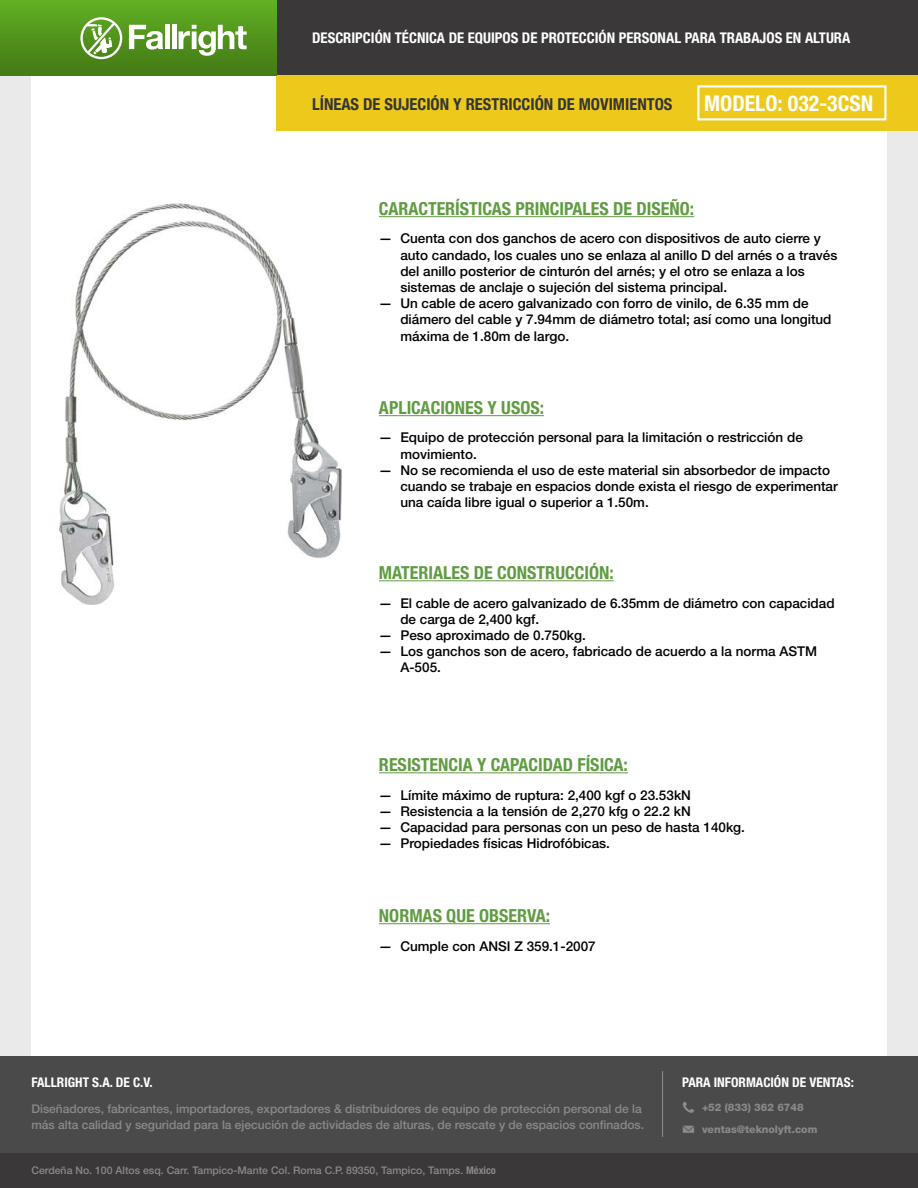
<style>
.page{position:relative;width:918px;height:1188px;background:#eaeaea}
.page>*{position:absolute;margin:0;border:0;box-sizing:border-box;transform-origin:0 0}
.t1{font:700 condensed 21.75px "Helvetica Neue LT Std";color:#fff}
.t2{font:700 condensed 18px "Helvetica Neue LT Std";color:#609c42}
.t3{font:700 condensed 16.5px "Helvetica Neue LT Std";color:#353534}
.t4{font:700 condensed 14.7px "Helvetica Neue LT Std";color:#fff}
.t5{font:500 13.5px/16.2px "Helvetica Neue LT Std";color:#000}
.t6{font:700 condensed 13.35px "Helvetica Neue LT Std";color:#fff}
.t7{font:500 12px/16.5px "Helvetica Neue LT Std";color:#8a8a8a}
.t8{font:500 10.5px "Helvetica Neue LT Std";color:#8a8a8a}
.t9{font:800 10.5px/21.9px "Helvetica Neue LT Std";color:#8a8a8a}
.s1{font-weight:700;font-stretch:condensed}
</style>
<div class="page">
<div style="left:0;top:1147px;width:918px;height:41px;background:#3a3839"></div>
<div style="left:31px;top:0;width:856px;height:1086px;background:#fff"></div>
<div style="left:0;top:1056px;width:918px;height:96px;background:#4a4a4b"></div>
<div style="left:0;top:0;width:918px;height:75px;background:#3a3839"></div>
<div style="left:276px;top:75px;width:642px;height:56px;background:#ecc91b"></div>
<img style="left:0;top:0;width:276px;height:75px">
<svg style="left:129px;top:25px;width:34px;height:25px"></svg>
<div style="left:165px;top:25px;width:5px;height:24px;background:#fff"></div>
<div style="left:172px;top:25px;width:5px;height:24px;background:#fff"></div>
<svg style="left:179px;top:25px;width:68px;height:31px;background:#96bd76"></svg>
<svg style="left:80px;top:17px;width:42px;height:42px;background:#8cb868"></svg>
<hr style="left:662px;top:1071px;width:1px;height:66px;background:#8a8a8a">
<svg style="left:682px;top:1101px;width:12px;height:12px"></svg>
<svg style="left:683px;top:1126px;width:11px;height:7px"></svg>
<div style="left:697px;top:85px;width:190px;height:35px;border:2px solid #fff"></div>
<hr style="left:379px;top:216px;width:315px;height:1px;background:#609c42">
<hr style="left:379px;top:415px;width:165px;height:1px;background:#609c42">
<hr style="left:379px;top:923px;width:171px;height:1px;background:#609c42">
<hr style="left:379px;top:580px;width:235px;height:1px;background:#609c42">
<hr style="left:379px;top:772px;width:249px;height:1px;background:#609c42">
<img style="left:60px;top:203px;width:282px;height:402px">
<p class="t4" style="left:312px;top:29px;width:540px">DESCRIPCIÓN TÉCNICA DE EQUIPOS DE PROTECCIÓN PERSONAL PARA TRABAJOS EN ALTURA</p>
<p class="t3" style="left:312px;top:94px;width:362px">LÍNEAS DE SUJECIÓN Y RESTRICCIÓN DE MOVIMIENTOS</p>
<p class="t1" style="left:704px;top:90px;width:170px">MODELO: 032-3CSN</p>
<p class="t2" style="left:379px;top:198px;width:317px">CARACTERÍSTICAS PRINCIPALES DE DISEÑO:</p>
<p class="t5" style="left:400px;top:230px;width:438px">Cuenta con dos ganchos de acero con dispositivos de auto cierre y auto candado, los cuales uno se enlaza al anillo D del arnés o a través del anillo posterior de cinturón del arnés; y el otro se enlaza a los sistemas de anclaje o sujeción del sistema principal.</p>
<p class="t5" style="left:400px;top:295px;width:433px">Un cable de acero galvanizado con forro de vinilo, de 6.35 mm de diámero del cable y 7.94mm de diámetro total; así como una longitud máxima de 1.80m de largo.</p>
<p class="t5" style="left:379px;top:230px;width:15px">—</p>
<p class="t5" style="left:379px;top:295px;width:15px">—</p>
<p class="t2" style="left:379px;top:397px;width:167px">APLICACIONES Y USOS:</p>
<p class="t5" style="left:400px;top:429px;width:404px">Equipo de protección personal para la limitación o restricción de movimiento.</p>
<p class="t5" style="left:400px;top:462px;width:439px">No se recomienda el uso de este material sin absorbedor de impacto cuando se trabaje en espacios donde exista el riesgo de experimentar una caída libre igual o superior a 1.50m.</p>
<p class="t5" style="left:379px;top:429px;width:15px">—</p>
<p class="t5" style="left:379px;top:462px;width:15px">—</p>
<p class="t2" style="left:379px;top:562px;width:236px">MATERIALES DE CONSTRUCCIÓN:</p>
<p class="t5" style="left:400px;top:595px;width:436px">El cable de acero galvanizado de 6.35mm de diámetro con capacidad de carga de 2,400 kgf.</p>
<p class="t5" style="left:400px;top:627px;width:187px">Peso aproximado de 0.750kg.</p>
<p class="t5" style="left:400px;top:643px;width:418px">Los ganchos son de acero, fabricado de acuerdo a la norma ASTM<br>A-505.</p>
<p class="t5" style="left:379px;top:595px;width:15px">—</p>
<p class="t5" style="left:379px;top:627px;width:15px">—</p>
<p class="t5" style="left:379px;top:643px;width:15px">—</p>
<p class="t2" style="left:379px;top:754px;width:250px">RESISTENCIA Y CAPACIDAD FÍSICA:</p>
<p class="t5" style="left:400px;top:787px;width:292px">Límite máximo de ruptura: 2,400 kgf o 23.53kN</p>
<p class="t5" style="left:400px;top:803px;width:292px">Resistencia a la tensión de 2,270 kfg o 22.2 kN</p>
<p class="t5" style="left:400px;top:819px;width:346px">Capacidad para personas con un peso de hasta 140kg.</p>
<p class="t5" style="left:400px;top:835px;width:211px">Propiedades físicas Hidrofóbicas.</p>
<p class="t5" style="left:379px;top:787px;width:15px">—</p>
<p class="t5" style="left:379px;top:803px;width:15px">—</p>
<p class="t5" style="left:379px;top:819px;width:15px">—</p>
<p class="t5" style="left:379px;top:835px;width:15px">—</p>
<p class="t2" style="left:379px;top:905px;width:173px">NORMAS QUE OBSERVA:</p>
<p class="t5" style="left:379px;top:938px;width:15px">—</p>
<p class="t5" style="left:400px;top:938px;width:197px">Cumple con ANSI Z 359.1-2007</p>
<p class="t6" style="left:31px;top:1074px;width:123px">FALLRIGHT S.A. DE C.V.</p>
<p class="t6" style="left:682px;top:1074px;width:173px">PARA INFORMACIÓN DE VENTAS:</p>
<p class="t7" style="left:31px;top:1100px;width:614px">Diseñadores, fabricantes, importadores, exportadores &amp; distribuidores de equipo de protección personal de la más alta calidad y seguridad para la ejecución de actividades de alturas, de rescate y de espacios confinados.</p>
<p class="t9" style="left:702px;top:1096px;width:117px">+52 (833) 362 6748 ventas@teknolyft.com</p>
<p class="t8" style="left:31px;top:1164px;width:466px">Cerdeña No. 100 Altos esq. Carr. Tampico-Mante Col. Roma C.P. 89350, Tampico, Tamps. <span class="s1">México</span></p>
</div>
